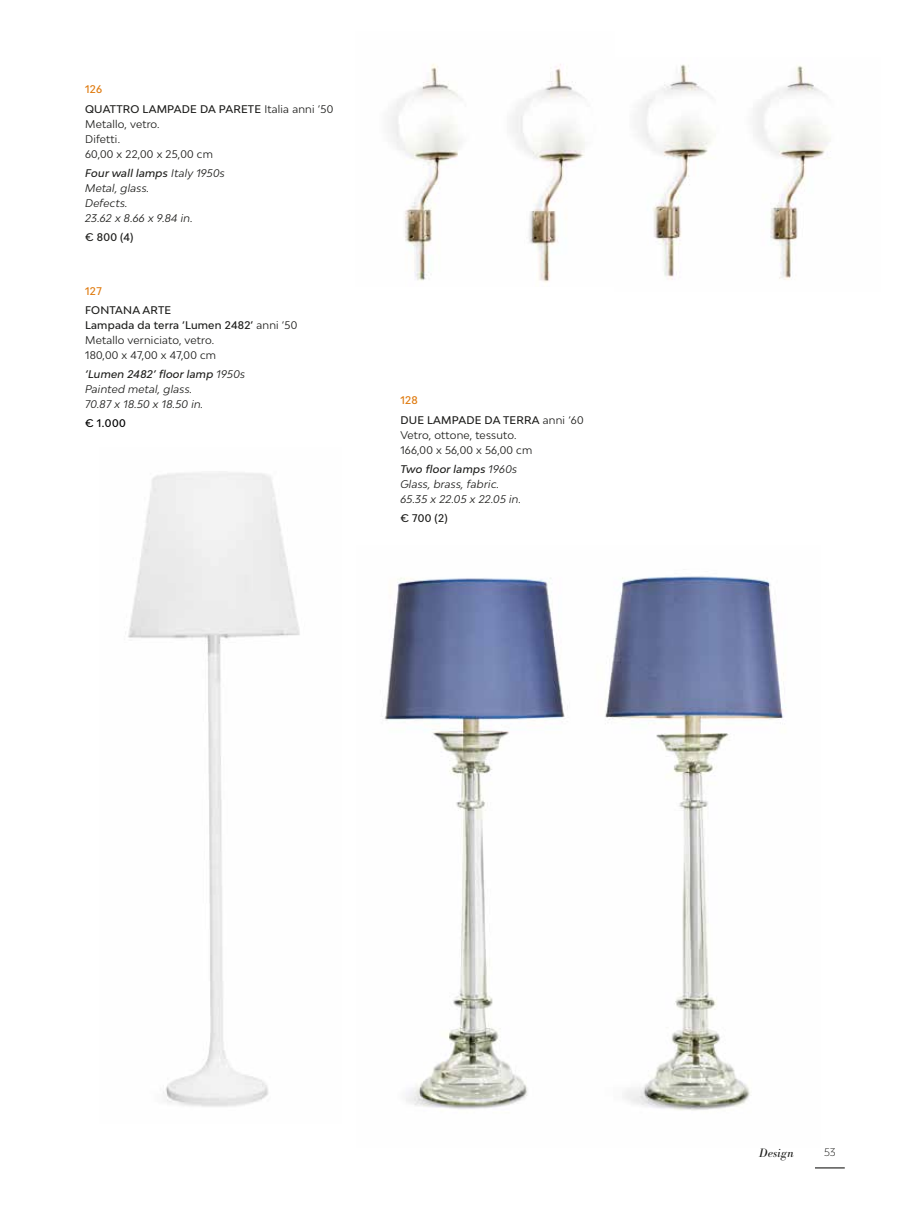
<style>
.page{position:relative;width:915px;height:1212px;background:#fff}
.page>*{position:absolute;margin:0;border:0;box-sizing:border-box;transform-origin:0 0}
.t1{font:italic 12px "Bodoni BE";letter-spacing:.02em;color:#1d1d1b}
.t2{font:italic 10.5px/15px "Bw Modelica";letter-spacing:.02em;color:#1d1d1b}
.t3{font:10.5px/15px "Bw Modelica";letter-spacing:.02em;color:#1d1d1b}
.t4{font:500 10.5px/19.2px "Bw Modelica";letter-spacing:.02em;color:#1d1d1b}
.t5{font:500 10.5px "Bw Modelica";color:#000}
.t6{font:500 10.5px "Bw Modelica";color:#df7a0e}
.t7{font:300 10.5px "Bw Modelica";color:#1d1d1b}
.s1{color:#df7a0e}
.s2{font-weight:400}
.s3{font-weight:500}
</style>
<div class="page">
<img style="left:384px;top:576px;width:400px;height:535px">
<img style="left:128px;top:471px;width:172px;height:636px">
<img style="left:390px;top:64px;width:195px;height:219px">
<img style="left:755px;top:65px;width:76px;height:215px">
<img style="left:640px;top:64px;width:72px;height:216px">
<hr style="left:814px;top:1167px;width:30px;height:1px;background:#1d1d1b">
<p class="t4" style="left:85px;top:79px;width:249px"><span class="s1">126<br></span>QUATTRO LAMPADE DA PARETE <span class="s2">Italia anni ‘50</span></p>
<p class="t3" style="left:85px;top:116px;width:129px">Metallo, vetro.<br>Difetti.<br>60,00 x 22,00 x 25,00 cm</p>
<p class="t2" style="left:85px;top:165px;width:141px"><span class="s3">Four wall lamps</span> Italy 1950s<br>Metal, glass.<br>Defects.<br>23.62 x 8.66 x 9.84 in.</p>
<p class="t4" style="left:85px;top:227px;width:50px">€ 800 (4)</p>
<p class="t6" style="left:85px;top:284px;width:18px">127</p>
<p class="t3" style="left:85px;top:302px;width:214px"><span class="s3">FONTANA ARTE<br>Lampada da terra ‘Lumen 2482’</span> anni ‘50<br>Metallo verniciato, vetro.<br>180,00 x 47,00 x 47,00 cm</p>
<p class="t2" style="left:85px;top:367px;width:161px"><span class="s3">‘Lumen 2482’ floor lamp</span> 1950s<br>Painted metal, glass.<br>70.87 x 18.50 x 18.50 in.</p>
<p class="t5" style="left:85px;top:416px;width:42px">€ 1.000</p>
<p class="t4" style="left:400px;top:391px;width:185px"><span class="s1">128<br></span>DUE LAMPADE DA TERRA <span class="s2">anni ‘60</span></p>
<p class="t3" style="left:400px;top:427px;width:133px">Vetro, ottone, tessuto.<br>166,00 x 56,00 x 56,00 cm</p>
<p class="t2" style="left:400px;top:461px;width:122px"><span class="s3">Two floor lamps</span> 1960s<br>Glass, brass, fabric.<br>65.35 x 22.05 x 22.05 in.</p>
<p class="t4" style="left:400px;top:508px;width:49px">€ 700 (2)</p>
<p class="t1" style="left:759px;top:1146px;width:36px">Design</p>
<p class="t7" style="left:823px;top:1146px;width:13px">53</p>
</div>
